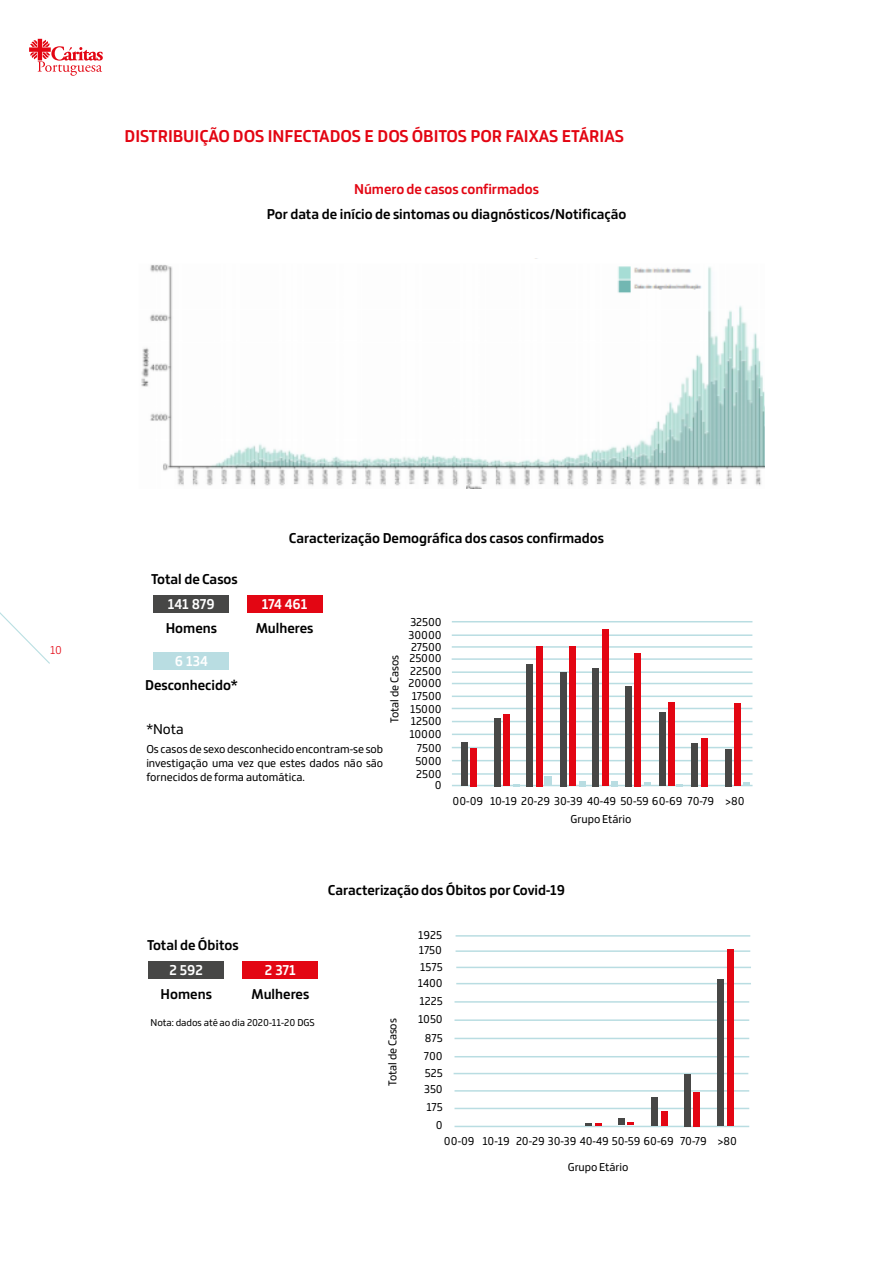
<style>
.page{position:relative;width:893px;height:1263px;background:#fff}
.page>*{position:absolute;margin:0;border:0;box-sizing:border-box;transform-origin:0 0}
.t1{font:700 18px "Bronkoh";color:#e30512}
.t2{font:700 15px "Bronkoh";color:#000}
.t3{font:700 15px "Bronkoh";color:#e30613}
.t4{font:700 15px "Bronkoh";letter-spacing:-.005em;color:#fff}
.t5{font:15px "Bronkoh";color:#000}
.t6{font:12px/14.4px "Bronkoh";letter-spacing:-.005em;color:#000;text-align:right}
.t7{font:300 12px "Bronkoh";color:#e30613}
.t8{font:10.5px "Bronkoh";letter-spacing:-.005em;color:#000}
</style>
<div class="page">
<svg style="left:0;top:612px;width:50px;height:52px"></svg>
<svg style="left:29px;top:39px;width:74px;height:37px"></svg>
<div style="left:149px;top:961px;width:75px;height:17px;background:#474746"></div>
<div style="left:243px;top:961px;width:75px;height:17px;background:#e30613"></div>
<hr style="left:454px;top:1056px;width:295px;height:1px;background:#b9dde2">
<hr style="left:454px;top:1019px;width:295px;height:2px;background:#b9dde2">
<hr style="left:454px;top:1038px;width:295px;height:1px;background:#b9dde2">
<hr style="left:454px;top:1001px;width:295px;height:2px;background:#b9dde2">
<hr style="left:456px;top:983px;width:295px;height:1px;background:#b9dde2">
<hr style="left:456px;top:967px;width:295px;height:1px;background:#b9dde2">
<hr style="left:456px;top:950px;width:294px;height:2px;background:#b9dde2">
<hr style="left:456px;top:935px;width:294px;height:2px;background:#b9dde2">
<hr style="left:454px;top:1073px;width:294px;height:1px;background:#b9dde2">
<hr style="left:454px;top:1090px;width:295px;height:1px;background:#b9dde2">
<hr style="left:454px;top:1108px;width:295px;height:1px;background:#b9dde2">
<hr style="left:454px;top:1126px;width:295px;height:1px;background:#b9dde2">
<div style="left:651px;top:1097px;width:7px;height:29px;background:#474746"></div>
<div style="left:684px;top:1073px;width:6px;height:53px;background:#474746"></div>
<div style="left:717px;top:979px;width:7px;height:147px;background:#474746"></div>
<svg style="left:585px;top:1123px;width:16px;height:2px"></svg>
<svg style="left:618px;top:1119px;width:16px;height:6px"></svg>
<div style="left:661px;top:1111px;width:6px;height:15px;background:#e30613"></div>
<div style="left:693px;top:1092px;width:7px;height:34px;background:#e30613"></div>
<div style="left:727px;top:949px;width:6px;height:177px;background:#e30613"></div>
<div style="left:154px;top:596px;width:75px;height:17px;background:#474746"></div>
<div style="left:154px;top:653px;width:75px;height:17px;background:#b9dde2"></div>
<div style="left:247px;top:596px;width:75px;height:17px;background:#e30613"></div>
<hr style="left:452px;top:671px;width:300px;height:2px;background:#b9dde2">
<hr style="left:452px;top:621px;width:300px;height:1px;background:#b9dde2">
<hr style="left:452px;top:721px;width:300px;height:1px;background:#b9dde2">
<hr style="left:452px;top:683px;width:300px;height:1px;background:#b9dde2">
<hr style="left:452px;top:634px;width:300px;height:2px;background:#b9dde2">
<hr style="left:452px;top:734px;width:300px;height:1px;background:#b9dde2">
<hr style="left:452px;top:695px;width:300px;height:2px;background:#b9dde2">
<hr style="left:452px;top:646px;width:300px;height:2px;background:#b9dde2">
<hr style="left:452px;top:747px;width:300px;height:1px;background:#b9dde2">
<hr style="left:452px;top:708px;width:300px;height:1px;background:#b9dde2">
<hr style="left:452px;top:658px;width:300px;height:2px;background:#b9dde2">
<hr style="left:452px;top:760px;width:300px;height:1px;background:#b9dde2">
<hr style="left:452px;top:773px;width:300px;height:2px;background:#b9dde2">
<hr style="left:452px;top:785px;width:300px;height:1px;background:#b9dde2">
<div style="left:461px;top:743px;width:6px;height:43px;background:#474746"></div>
<div style="left:470px;top:748px;width:7px;height:38px;background:#e30613"></div>
<div style="left:494px;top:718px;width:7px;height:68px;background:#474746"></div>
<div style="left:504px;top:714px;width:6px;height:72px;background:#e30613"></div>
<div style="left:527px;top:664px;width:6px;height:122px;background:#474746"></div>
<div style="left:536px;top:646px;width:7px;height:140px;background:#e30613"></div>
<div style="left:560px;top:672px;width:7px;height:114px;background:#474746"></div>
<div style="left:593px;top:668px;width:6px;height:118px;background:#474746"></div>
<div style="left:625px;top:686px;width:7px;height:100px;background:#474746"></div>
<div style="left:659px;top:712px;width:6px;height:74px;background:#474746"></div>
<div style="left:691px;top:743px;width:7px;height:43px;background:#474746"></div>
<div style="left:725px;top:749px;width:6px;height:37px;background:#474746"></div>
<div style="left:570px;top:647px;width:6px;height:139px;background:#e30613"></div>
<div style="left:602px;top:629px;width:7px;height:157px;background:#e30613"></div>
<div style="left:635px;top:653px;width:6px;height:133px;background:#e30613"></div>
<div style="left:668px;top:703px;width:7px;height:83px;background:#e30613"></div>
<div style="left:701px;top:738px;width:6px;height:48px;background:#e30613"></div>
<div style="left:734px;top:703px;width:7px;height:83px;background:#e30613"></div>
<div style="left:545px;top:776px;width:6px;height:10px;background:#b9dde2"></div>
<svg style="left:579px;top:781px;width:7px;height:4px"></svg>
<svg style="left:611px;top:781px;width:6px;height:4px"></svg>
<svg style="left:644px;top:783px;width:7px;height:2px"></svg>
<svg style="left:744px;top:783px;width:6px;height:2px"></svg>
<img style="left:141px;top:258px;width:623px;height:231px">
<h1 class="t1" style="left:125px;top:126px;width:501px">DISTRIBUIÇÃO DOS INFECTADOS E DOS ÓBITOS POR FAIXAS ETÁRIAS</h1>
<p class="t3" style="left:354px;top:181px;width:186px">Número de casos confirmados</p>
<p class="t2" style="left:267px;top:206px;width:361px">Por data de início de sintomas ou diagnósticos/Notificação</p>
<p class="t7" style="left:50px;top:644px;width:13px">10</p>
<p class="t2" style="left:289px;top:530px;width:317px">Caracterização Demográfica dos casos confirmados</p>
<p class="t2" style="left:151px;top:571px;width:88px">Total de Casos</p>
<p class="t2" style="left:166px;top:620px;width:53px">Homens</p>
<p class="t4" style="left:168px;top:596px;width:48px">141 879</p>
<p class="t4" style="left:262px;top:596px;width:47px">174 461</p>
<p class="t2" style="left:256px;top:620px;width:59px">Mulheres</p>
<p class="t6" style="left:410px;top:615px;width:33px">32500</p>
<p class="t6" style="left:409px;top:628px;width:35px">30000</p>
<p class="t6" style="left:411px;top:640px;width:32px">27500</p>
<p class="t6" style="left:388px;top:723px;width:69px;rotate:-90deg">Total de Casos</p>
<p class="t4" style="left:175px;top:653px;width:34px">6 134</p>
<p class="t2" style="left:145px;top:677px;width:94px">Desconhecido*</p>
<p class="t5" style="left:146px;top:721px;width:39px">*Nota</p>
<p class="t6" style="left:146px;top:742px;width:238px;text-align:justify">Os casos de sexo desconhecido encontram-se sob investigação uma vez que estes dados não são fornecidos de forma automática.</p>
<p class="t6" style="left:409px;top:652px;width:34px">25000</p>
<p class="t6" style="left:410px;top:665px;width:33px">22500</p>
<p class="t6" style="left:409px;top:677px;width:35px">20000</p>
<p class="t6" style="left:412px;top:689px;width:31px">17500</p>
<p class="t6" style="left:410px;top:702px;width:33px">15000</p>
<p class="t6" style="left:411px;top:714px;width:32px">12500</p>
<p class="t6" style="left:409px;top:727px;width:34px">10000<br>7500</p>
<p class="t6" style="left:415px;top:754px;width:28px">5000</p>
<p class="t6" style="left:416px;top:768px;width:27px;line-height:11.6px">2500<br>0</p>
<p class="t6" style="left:453px;top:795px;width:293px">00-09 10-19 20-29 30-39 40-49 50-59 60-69 70-79 &gt;80</p>
<p class="t6" style="left:571px;top:813px;width:62px">Grupo Etário</p>
<p class="t2" style="left:328px;top:882px;width:239px">Caracterização dos Óbitos por Covid-19</p>
<p class="t2" style="left:147px;top:936px;width:93px">Total de Óbitos</p>
<p class="t2" style="left:161px;top:985px;width:53px">Homens</p>
<p class="t2" style="left:252px;top:985px;width:59px">Mulheres</p>
<p class="t4" style="left:169px;top:961px;width:35px">2 592</p>
<p class="t4" style="left:265px;top:961px;width:32px">2 371</p>
<p class="t6" style="left:418px;top:928px;width:25px">1925</p>
<p class="t6" style="left:419px;top:944px;width:25px">1750</p>
<p class="t6" style="left:420px;top:960px;width:24px">1575</p>
<p class="t6" style="left:418px;top:976px;width:26px">1400</p>
<p class="t6" style="left:419px;top:994px;width:25px">1225</p>
<p class="t8" style="left:150px;top:1017px;width:166px">Nota: dados até ao dia 2020-11-20 DGS</p>
<p class="t6" style="left:386px;top:1086px;width:69px;rotate:-90deg">Total de Casos</p>
<p class="t6" style="left:418px;top:1011px;width:26px;line-height:18.3px;text-align:center">1050<br>875</p>
<p class="t6" style="left:424px;top:1049px;width:20px">700</p>
<p class="t6" style="left:425px;top:1066px;width:19px">525</p>
<p class="t6" style="left:424px;top:1083px;width:20px">350</p>
<p class="t6" style="left:426px;top:1101px;width:18px">175</p>
<p class="t6" style="left:436px;top:1118px;width:8px">0</p>
<p class="t6" style="left:444px;top:1134px;width:295px">00-09 10-19 20-29 30-39 40-49 50-59 60-69 70-79 &gt;80</p>
<p class="t6" style="left:568px;top:1160px;width:62px">Grupo Etário</p>
</div>
